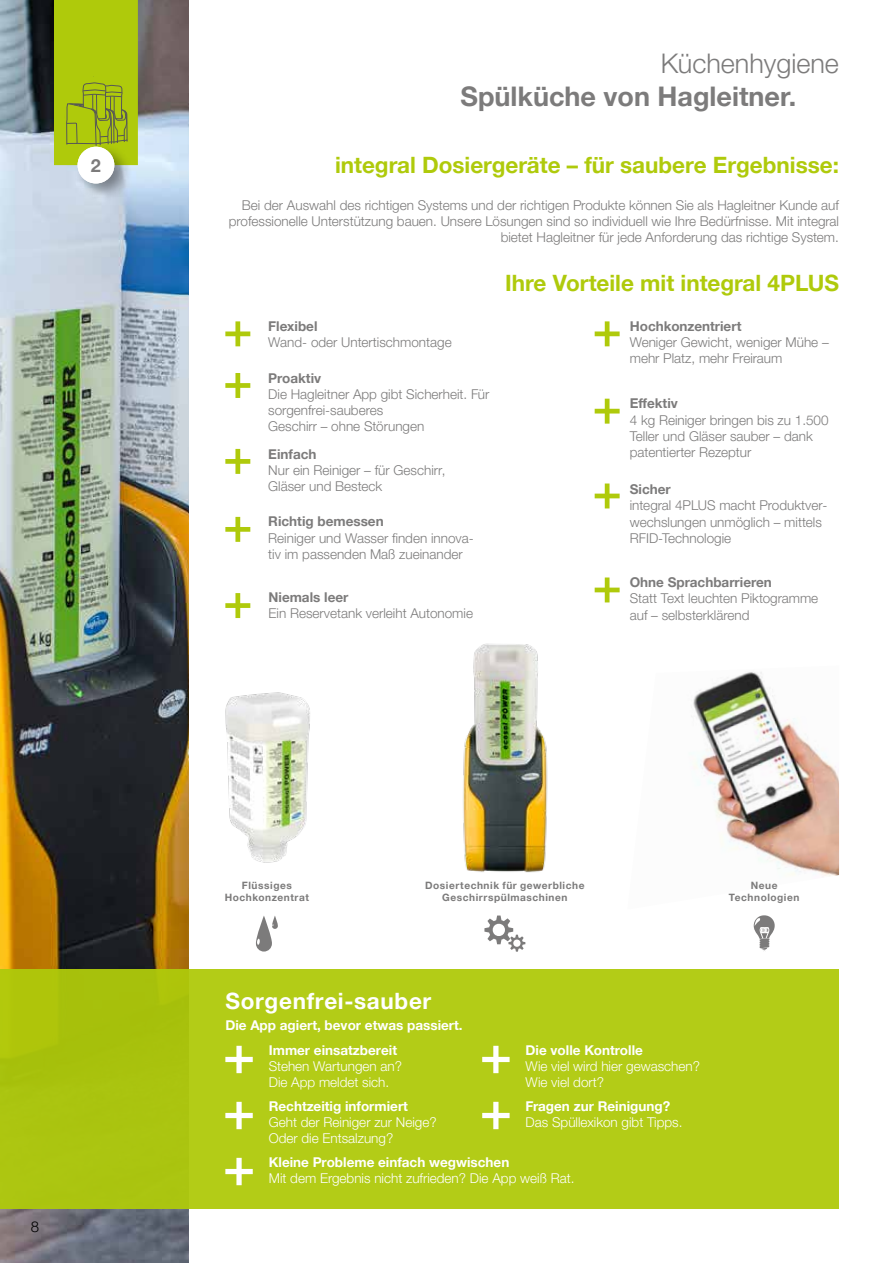
<style>
.page{position:relative;width:893px;height:1263px;background:#fff}
.page>*{position:absolute;margin:0;border:0;box-sizing:border-box;transform-origin:0 0}
.t1{font:700 27px "Helvetica Neue LTW1 G";color:#7c7b7b}
.t2{font:300 27px "Helvetica Neue LTW1 G";color:#7c7b7b}
.t3{font:700 22.5px "Helvetica Neue LTW1 G";color:#afca0b}
.t4{font:700 22.5px "Helvetica Neue LTW1 G";letter-spacing:.03em;color:#fff}
.t5{font:700 18px "Helvetica Neue LTW1 G";color:#7c7b7b}
.t6{font:300 15px "Helvetica Neue LTW1 G";color:#000}
.t7{font:300 13.5px/16.2px "Helvetica Neue LTW1 G";color:#7c7b7b}
.t8{font:300 13.5px/15.8px "Helvetica Neue LTW1 G";color:#fff}
.t9{font:700 13.5px/25.5px "Helvetica Neue LTW1 G";color:#fff}
.t10{font:700 13.5px "Helvetica Neue LTW1 G";color:#7c7b7b}
.t11{font:700 10.2px/12.1px "Helvetica Neue LTW1 G";letter-spacing:.055em;color:#7c7b7b;text-align:center}
</style>
<div class="page">
<img style="left:0;top:0;width:188px;height:1263px">
<svg style="left:54px;top:0;width:84px;height:165px;background:#a9c210"></svg>
<img style="left:691px;top:672px;width:148px;height:204px">
<img style="left:463px;top:643px;width:85px;height:230px">
<svg style="left:256px;top:915px;width:16px;height:36px"></svg>
<svg style="left:257px;top:939px;width:3px;height:6px"></svg>
<svg style="left:272px;top:915px;width:6px;height:14px"></svg>
<svg style="left:754px;top:915px;width:21px;height:36px"></svg>
<svg style="left:484px;top:915px;width:41px;height:37px"></svg>
<div style="left:0;top:969px;width:839px;height:240px;background:#b3cc17"></div>
<img style="left:225px;top:692px;width:85px;height:171px">
<div style="left:74px;top:143px;width:58px;height:59px;background:#000;opacity:.4"></div>
<div style="left:78px;top:147px;width:36px;height:36px;background:#fff;border-radius:50%"></div>
<svg style="left:595px;top:577px;width:25px;height:25px"></svg>
<svg style="left:595px;top:483px;width:25px;height:25px"></svg>
<svg style="left:595px;top:399px;width:25px;height:25px"></svg>
<svg style="left:225px;top:593px;width:25px;height:25px"></svg>
<svg style="left:595px;top:321px;width:25px;height:25px"></svg>
<svg style="left:225px;top:517px;width:25px;height:25px"></svg>
<svg style="left:225px;top:449px;width:25px;height:25px"></svg>
<svg style="left:225px;top:373px;width:25px;height:25px"></svg>
<svg style="left:225px;top:321px;width:25px;height:25px"></svg>
<svg style="left:225px;top:1046px;width:28px;height:27px"></svg>
<svg style="left:482px;top:1102px;width:28px;height:27px"></svg>
<svg style="left:225px;top:1158px;width:28px;height:27px"></svg>
<svg style="left:482px;top:1046px;width:28px;height:27px"></svg>
<svg style="left:225px;top:1102px;width:28px;height:27px"></svg>
<h3 class="t5" style="left:91px;top:154px;width:12px">2</h3>
<p class="t6" style="left:31px;top:1218px;width:10px">8</p>
<h1 class="t2" style="left:661px;top:47px;width:180px">Küchenhygiene</h1>
<h1 class="t1" style="left:460px;top:79px;width:337px">Spülküche von Hagleitner.</h1>
<h2 class="t3" style="left:335px;top:151px;width:505px">integral Dosiergeräte – für saubere Ergebnisse:</h2>
<p class="t7" style="left:229px;top:197px;width:612px;text-align:right">Bei der Auswahl des richtigen Systems und der richtigen Produkte können Sie als Hagleitner Kunde auf professionelle Unterstützung bauen. Unsere Lösungen sind so individuell wie Ihre Bedürfnisse. Mit integral bietet Hagleitner für jede Anforderung das richtige System.</p>
<p class="t10" style="left:268px;top:318px;width:51px">Flexibel</p>
<p class="t7" style="left:268px;top:334px;width:185px">Wand- oder Untertischmontage</p>
<p class="t10" style="left:268px;top:369px;width:54px">Proaktiv</p>
<p class="t7" style="left:268px;top:386px;width:223px">Die Hagleitner App gibt Sicherheit. Für sorgenfrei-sauberes<br>Geschirr – ohne Störungen</p>
<p class="t10" style="left:268px;top:445px;width:50px">Einfach</p>
<p class="t7" style="left:268px;top:462px;width:179px">Nur ein Reiniger – für Geschirr,<br>Gläser und Besteck</p>
<p class="t10" style="left:268px;top:513px;width:117px">Richtig bemessen</p>
<p class="t7" style="left:268px;top:530px;width:207px">Reiniger und Wasser finden innova&shy;tiv im passenden Maß zueinander</p>
<p class="t10" style="left:268px;top:589px;width:81px">Niemals leer</p>
<p class="t7" style="left:268px;top:605px;width:206px">Ein Reservetank verleiht Autonomie</p>
<h2 class="t3" style="left:505px;top:269px;width:335px">Ihre Vorteile mit integral 4PLUS</h2>
<p class="t10" style="left:630px;top:318px;width:113px">Hochkonzentriert</p>
<p class="t7" style="left:630px;top:334px;width:200px">Weniger Gewicht, weniger Mühe – mehr Platz, mehr Freiraum</p>
<p class="t10" style="left:630px;top:395px;width:50px">Effektiv</p>
<p class="t7" style="left:630px;top:412px;width:200px">4 kg Reiniger bringen bis zu 1.500<br>Teller und Gläser sauber – dank patentierter Rezeptur</p>
<p class="t10" style="left:630px;top:481px;width:42px">Sicher</p>
<p class="t7" style="left:630px;top:497px;width:199px">integral 4PLUS macht Produktver&shy;wechslungen unmöglich – mittels<br>RFID-Technologie</p>
<p class="t10" style="left:630px;top:574px;width:144px">Ohne Sprachbarrieren</p>
<p class="t7" style="left:630px;top:590px;width:190px">Statt Text leuchten Piktogramme auf – selbsterklärend</p>
<p class="t11" style="left:225px;top:879px;width:86px">Flüssiges<br>Hochkonzentrat</p>
<p class="t11" style="left:729px;top:879px;width:72px">Neue<br>Technologien</p>
<p class="t11" style="left:425px;top:879px;width:161px">Dosiertechnik für gewerbliche<br>Geschirrspülmaschinen</p>
<h2 class="t4" style="left:225px;top:987px;width:208px">Sorgenfrei-sauber</h2>
<p class="t9" style="left:269px;top:1012px;width:195px;text-indent:-43px">Die App agiert, bevor etwas passiert.<br>Immer einsatzbereit</p>
<p class="t8" style="left:269px;top:1058px;width:135px">Stehen Wartungen an?<br>Die App meldet sich.</p>
<p class="t9" style="left:269px;top:1094px;width:141px">Rechtzeitig informiert</p>
<p class="t8" style="left:269px;top:1114px;width:169px">Geht der Reiniger zur Neige?<br>Oder die Entsalzung?</p>
<p class="t9" style="left:526px;top:1038px;width:119px">Die volle Kontrolle</p>
<p class="t8" style="left:526px;top:1058px;width:176px">Wie viel wird hier gewaschen?<br>Wie viel dort?</p>
<p class="t9" style="left:526px;top:1094px;width:146px">Fragen zur Reinigung?</p>
<p class="t8" style="left:526px;top:1114px;width:158px">Das Spüllexikon gibt Tipps.</p>
<p class="t9" style="left:269px;top:1150px;width:242px">Kleine Probleme einfach wegwischen</p>
<p class="t8" style="left:269px;top:1170px;width:307px">Mit dem Ergebnis nicht zufrieden? Die App weiß Rat.</p>
</div>
